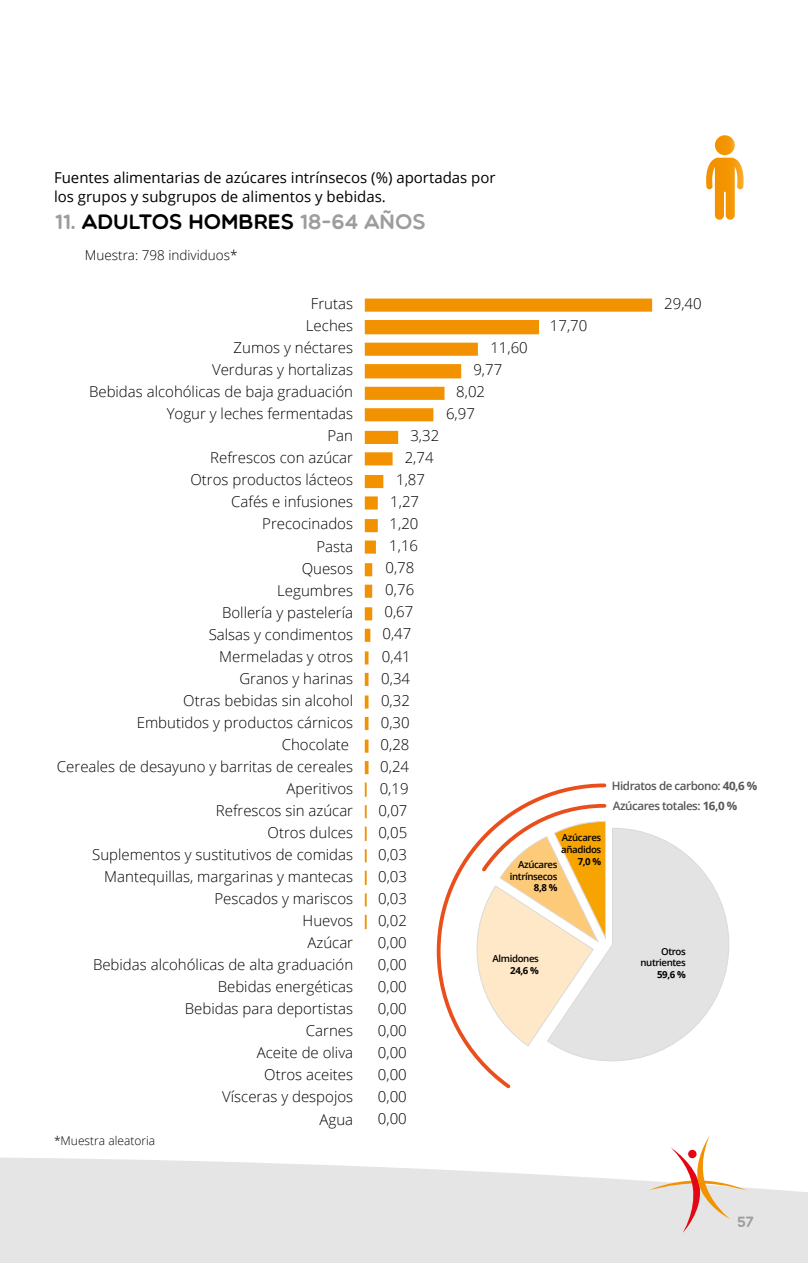
<style>
.page{position:relative;width:808px;height:1263px;background:#fff}
.page>*{position:absolute;margin:0;border:0;box-sizing:border-box;transform-origin:0 0}
.t1{font:21px "Multicolore";color:#000}
.t2{font:300 15px/22px "Open Sans";color:#010203;text-align:right}
.t3{font:15px/19.5px "Open Sans";color:#000}
.t4{font:15px "Multicolore";color:#9d9d9c}
.t5{font:300 13.5px "Open Sans";color:#000}
.t6{font:300 12px "Open Sans";color:#000}
.t7{font:600 11.55px "Open Sans";letter-spacing:-.04em;color:#575756}
.t8{font:600 9.75px/11.6px "Open Sans";letter-spacing:-.04em;color:#000;text-align:right}
.t9{font:700 9.75px "Open Sans";color:#000}
.s1{color:#9d9d9c}
.s2{font-weight:700}
</style>
<div class="page">
<svg style="left:0;top:1157px;width:808px;height:106px;background:#e7e7e7"></svg>
<svg style="left:648px;top:1136px;width:100px;height:97px"></svg>
<svg style="left:688px;top:1149px;width:9px;height:9px"></svg>
<svg style="left:365px;top:299px;width:287px;height:630px"></svg>
<svg style="left:715px;top:135px;width:20px;height:20px"></svg>
<svg style="left:706px;top:158px;width:37px;height:62px"></svg>
<svg style="left:608px;top:828px;width:121px;height:233px"></svg>
<svg style="left:435px;top:782px;width:173px;height:307px"></svg>
<p class="t3" style="left:54px;top:167px;width:443px">Fuentes alimentarias de azúcares intrínsecos (%) aportadas por los grupos y subgrupos de alimentos y bebidas.</p>
<h1 class="t1" style="left:55px;top:209px;width:372px"><span class="s1">11.</span> ADULTOS HOMBRES <span class="s1">18-64 AÑOS</span></h1>
<p class="t5" style="left:85px;top:246px;width:154px">Muestra: 798 individuos*</p>
<p class="t2" style="left:57px;top:292px;width:298px">Frutas<br>Leches<br>Zumos y néctares<br>Verduras y hortalizas<br>Bebidas alcohólicas de baja graduación<br>Yogur y leches fermentadas<br>Pan<br>Refrescos con azúcar<br>Otros productos lácteos<br>Cafés e infusiones<br>Precocinados<br>Pasta<br>Quesos<br>Legumbres<br>Bollería y pastelería<br>Salsas y condimentos<br>Mermeladas y otros<br>Granos y harinas<br>Otras bebidas sin alcohol<br>Embutidos y productos cárnicos<br>Chocolate<br>Cereales de desayuno y barritas de cereales<br>Aperitivos<br>Refrescos sin azúcar<br>Otros dulces<br>Suplementos y sustitutivos de comidas<br>Mantequillas, margarinas y mantecas<br>Pescados y mariscos<br>Huevos<br>Azúcar<br>Bebidas alcohólicas de alta graduación<br>Bebidas energéticas<br>Bebidas para deportistas<br>Carnes<br>Aceite de oliva<br>Otros aceites<br>Vísceras y despojos<br>Agua</p>
<p class="t6" style="left:54px;top:1132px;width:103px">*Muestra aleatoria</p>
<p class="t2" style="left:410px;top:424px;width:30px">3,32</p>
<p class="t2" style="left:405px;top:446px;width:30px">2,74</p>
<p class="t2" style="left:396px;top:468px;width:30px">1,87</p>
<p class="t2" style="left:390px;top:490px;width:30px">1,27</p>
<p class="t2" style="left:390px;top:512px;width:30px">1,20</p>
<p class="t2" style="left:389px;top:534px;width:30px">1,16</p>
<p class="t2" style="left:385px;top:556px;width:30px">0,78</p>
<p class="t2" style="left:385px;top:578px;width:30px">0,76</p>
<p class="t2" style="left:384px;top:600px;width:30px">0,67</p>
<p class="t2" style="left:382px;top:623px;width:30px">0,47</p>
<p class="t2" style="left:382px;top:645px;width:30px">0,41</p>
<p class="t2" style="left:381px;top:667px;width:30px">0,34</p>
<p class="t2" style="left:381px;top:689px;width:30px">0,32</p>
<p class="t2" style="left:381px;top:711px;width:30px">0,30</p>
<p class="t2" style="left:381px;top:733px;width:30px">0,28</p>
<p class="t2" style="left:380px;top:755px;width:30px">0,24</p>
<p class="t2" style="left:380px;top:777px;width:30px">0,19</p>
<p class="t2" style="left:379px;top:799px;width:30px">0,07</p>
<p class="t2" style="left:378px;top:821px;width:30px">0,05</p>
<p class="t2" style="left:378px;top:843px;width:30px">0,03</p>
<p class="t2" style="left:378px;top:865px;width:30px">0,03</p>
<p class="t2" style="left:378px;top:887px;width:30px">0,03</p>
<p class="t2" style="left:378px;top:909px;width:30px">0,02</p>
<p class="t2" style="left:378px;top:931px;width:30px">0,00</p>
<p class="t2" style="left:378px;top:953px;width:30px">0,00</p>
<p class="t2" style="left:378px;top:975px;width:30px">0,00</p>
<p class="t2" style="left:378px;top:997px;width:30px">0,00</p>
<p class="t2" style="left:378px;top:1019px;width:30px">0,00</p>
<p class="t2" style="left:378px;top:1041px;width:30px">0,00</p>
<p class="t2" style="left:378px;top:1063px;width:30px">0,00</p>
<p class="t2" style="left:378px;top:1085px;width:30px">0,00</p>
<p class="t2" style="left:378px;top:1107px;width:30px">0,00</p>
<p class="t2" style="left:490px;top:336px;width:39px">11,60</p>
<p class="t2" style="left:473px;top:358px;width:30px">9,77</p>
<p class="t2" style="left:456px;top:380px;width:30px">8,02</p>
<p class="t2" style="left:446px;top:402px;width:30px">6,97</p>
<p class="t2" style="left:550px;top:314px;width:39px">17,70</p>
<p class="t8" style="left:561px;top:832px;width:42px;text-align:left">Azúcares añadidos</p>
<p class="t9" style="left:578px;top:854px;width:25px">7,0 %</p>
<p class="t8" style="left:510px;top:859px;width:49px">Azúcares intrínsecos</p>
<p class="t9" style="left:534px;top:881px;width:25px">8,8 %</p>
<p class="t8" style="left:493px;top:952px;width:48px">Almidones</p>
<p class="t9" style="left:510px;top:963px;width:30px">24,6 %</p>
<p class="t2" style="left:664px;top:292px;width:39px">29,40</p>
<p class="t7" style="left:612px;top:778px;width:147px">Hidratos de carbono: <span class="s2">40,6 %</span></p>
<p class="t7" style="left:613px;top:798px;width:126px">Azúcares totales: <span class="s2">16,0 %</span></p>
<p class="t8" style="left:640px;top:945px;width:47px">Otros nutrientes</p>
<p class="t9" style="left:657px;top:967px;width:30px">59,6 %</p>
<p class="t4" style="left:737px;top:1212px;width:18px">57</p>
</div>
